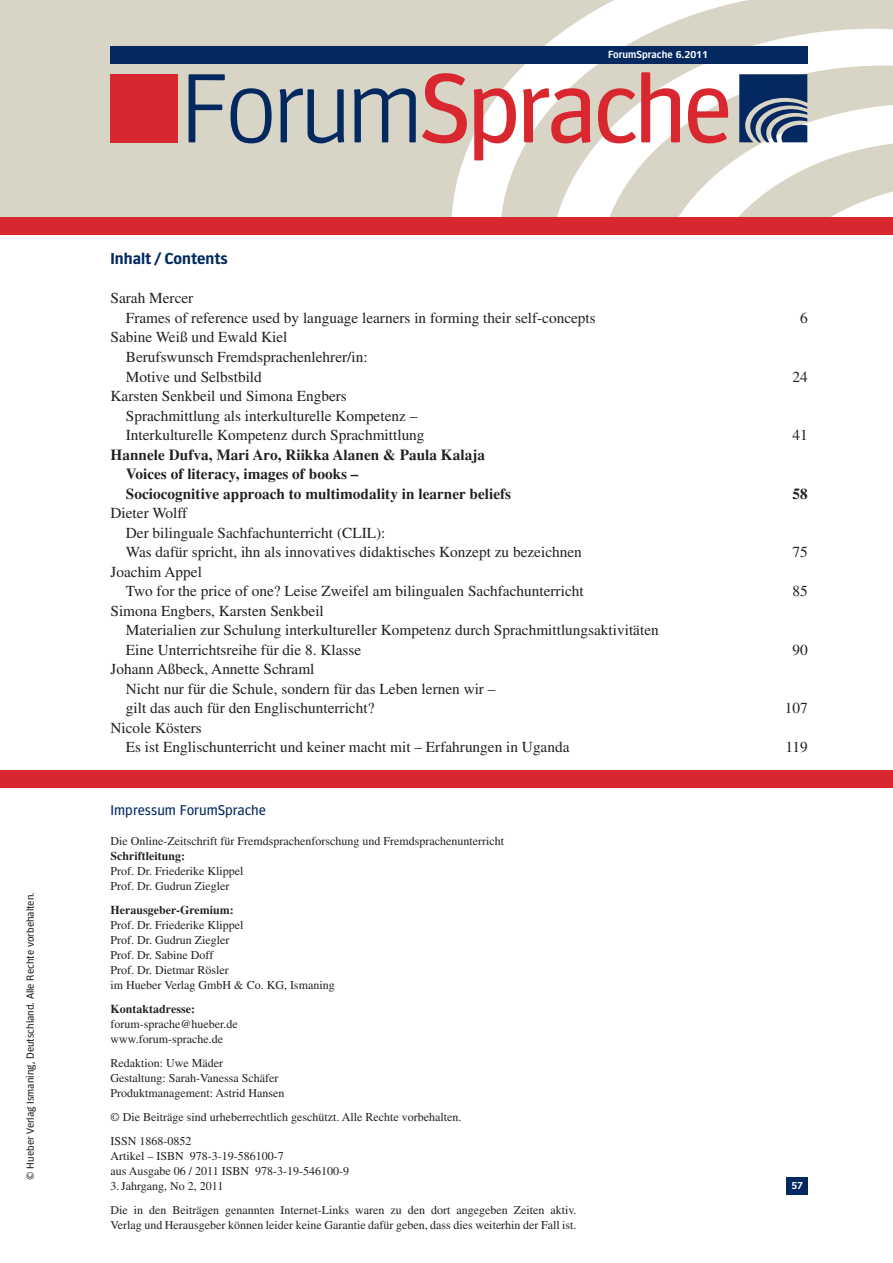
<style>
.page{position:relative;width:893px;height:1263px;background:#fff}
.page>*{position:absolute;margin:0;border:0;box-sizing:border-box;transform-origin:0 0}
.t1{font:700 16.2px "Forward Sans";color:#032960}
.t2{font:15.3px/19.5px "Times";color:#231f20}
.t3{font:700 15.3px/19.5px "Times";color:#231f20}
.t4{font:14.4px "Forward Sans";color:#032960}
.t5{font:12px/15px "Times";color:#231f20}
.t6{font:700 12px "Times";color:#231f20}
.t7{font:10.5px "Forward Sans";color:#231f20}
.t8{font:10.5px "Forward Sans Semi";color:#fff}
</style>
<div class="page">
<svg style="left:0;top:0;width:893px;height:218px;fill:#d8d4c6"></svg>
<div style="left:111px;top:74px;width:67px;height:68px;background:#d8272e"></div>
<svg style="left:189px;top:74px;width:36px;height:68px;background:#969fa6"></svg>
<svg style="left:231px;top:88px;width:41px;height:55px;background:#8b96a1"></svg>
<svg style="left:280px;top:89px;width:64px;height:54px;background:#8c97a1"></svg>
<svg style="left:354px;top:88px;width:62px;height:54px;background:#8a95a0"></svg>
<svg style="left:422px;top:73px;width:45px;height:70px;background:#d88d88"></svg>
<svg style="left:474px;top:88px;width:42px;height:72px"></svg>
<svg style="left:523px;top:88px;width:68px;height:55px"></svg>
<svg style="left:598px;top:72px;width:82px;height:71px"></svg>
<svg style="left:688px;top:74px;width:205px;height:144px"></svg>
<div style="left:111px;top:47px;width:510px;height:17px;background:#032960"></div>
<div style="left:604px;top:47px;width:204px;height:17px;background:#032960"></div>
<div style="left:0;top:218px;width:893px;height:17px;background:#d8272e"></div>
<div style="left:787px;top:1178px;width:21px;height:17px;background:#032960"></div>
<div style="left:0;top:771px;width:893px;height:17px;background:#d8272e"></div>
<p class="t8" style="left:608px;top:48px;width:101px">ForumSprache 6.2011</p>
<p class="t7" style="left:23px;top:1180px;width:289px;rotate:-90deg">© Hueber Verlag Ismaning, Deutschland. Alle Rechte vorbehalten.</p>
<p class="t1" style="left:111px;top:249px;width:119px">Inhalt / Contents</p>
<p class="t2" style="left:126px;top:288px;width:471px;text-indent:-15px">Sarah Mercer<br>Frames of reference used by language learners in forming their self-concepts</p>
<p class="t2" style="left:126px;top:327px;width:243px;text-indent:-15px">Sabine Weiß und Ewald Kiel<br>Berufswunsch Fremdsprachenlehrer/in:<br>Motive und Selbstbild</p>
<p class="t2" style="left:126px;top:386px;width:300px;text-indent:-15px">Karsten Senkbeil und Simona Engbers<br>Sprachmittlung als interkulturelle Kompetenz –<br>Interkulturelle Kompetenz durch Sprachmittlung</p>
<p class="t3" style="left:126px;top:444px;width:387px;text-indent:-15px">Hannele Dufva, Mari Aro, Riikka Alanen &amp; Paula Kalaja<br>Voices of literacy, images of books –<br>Sociocognitive approach to multimodality in learner beliefs</p>
<p class="t2" style="left:126px;top:503px;width:457px;text-indent:-15px">Dieter Wolff<br>Der bilinguale Sachfachunterricht (CLIL):<br>Was dafür spricht, ihn als innovatives didaktisches Konzept zu bezeichnen</p>
<p class="t2" style="left:126px;top:562px;width:459px;text-indent:-15px">Joachim Appel<br>Two for the price of one? Leise Zweifel am bilingualen Sachfachunterricht</p>
<p class="t2" style="left:126px;top:601px;width:534px;text-indent:-15px">Simona Engbers, Karsten Senkbeil<br>Materialien zur Schulung interkultureller Kompetenz durch Sprachmittlungsaktivitäten<br>Eine Unterrichtsreihe für die 8. Klasse</p>
<p class="t2" style="left:126px;top:659px;width:371px;text-indent:-15px">Johann Aßbeck, Annette Schraml<br>Nicht nur für die Schule, sondern für das Leben lernen wir – gilt das auch für den Englischunterricht?</p>
<p class="t2" style="left:126px;top:718px;width:445px;text-indent:-15px">Nicole Kösters<br>Es ist Englischunterricht und keiner macht mit – Erfahrungen in Uganda</p>
<p class="t4" style="left:111px;top:800px;width:157px">Impressum ForumSprache</p>
<p class="t5" style="left:111px;top:834px;width:395px">Die Online-Zeitschrift für Fremdsprachenforschung und Fremdsprachenunterricht</p>
<p class="t6" style="left:111px;top:849px;width:76px">Schriftleitung:</p>
<p class="t5" style="left:111px;top:864px;width:134px">Prof. Dr. Friederike Klippel<br>Prof. Dr. Gudrun Ziegler</p>
<p class="t6" style="left:111px;top:903px;width:125px">Herausgeber-Gremium:</p>
<p class="t5" style="left:111px;top:918px;width:226px">Prof. Dr. Friederike Klippel<br>Prof. Dr. Gudrun Ziegler<br>Prof. Dr. Sabine Doff<br>Prof. Dr. Dietmar Rösler<br>im Hueber Verlag GmbH &amp; Co. KG, Ismaning</p>
<p class="t6" style="left:111px;top:1002px;width:86px">Kontaktadresse:</p>
<p class="t5" style="left:111px;top:1017px;width:129px">forum-sprache@hueber.de www.forum-sprache.de</p>
<p class="t5" style="left:111px;top:1056px;width:175px">Redaktion: Uwe Mäder<br>Gestaltung: Sarah-Vanessa Schäfer<br>Produktmanagement: Astrid Hansen</p>
<p class="t5" style="left:111px;top:1105px;width:353px;line-height:24px">© Die Beiträge sind urheberrechtlich geschützt. Alle Rechte vorbehalten.<br>ISSN 1868-0852</p>
<p class="t5" style="left:111px;top:1149px;width:240px">Artikel – ISBN 978-3-19-586100-7<br>aus Ausgabe 06 / 2011 ISBN 978-3-19-546100-9<br>3.Jahrgang, No 2, 2011</p>
<p class="t5" style="left:111px;top:1203px;width:467px">Die in den Beiträgen genannten Internet-Links waren zu den dort angegeben Zeiten aktiv.<br>Verlag und Herausgeber können leider keine Garantie dafür geben, dass dies weiterhin der Fall ist.</p>
<p class="t2" style="left:800px;top:308px;width:9px">6</p>
<p class="t2" style="left:793px;top:367px;width:17px">24</p>
<p class="t2" style="left:793px;top:425px;width:17px">41</p>
<p class="t3" style="left:793px;top:483px;width:17px">58</p>
<p class="t2" style="left:793px;top:542px;width:17px">75</p>
<p class="t2" style="left:793px;top:581px;width:17px">85</p>
<p class="t2" style="left:793px;top:640px;width:17px">90</p>
<p class="t2" style="left:785px;top:698px;width:24px">107</p>
<p class="t2" style="left:785px;top:737px;width:24px">119</p>
<p class="t8" style="left:791px;top:1180px;width:13px">57</p>
</div>
